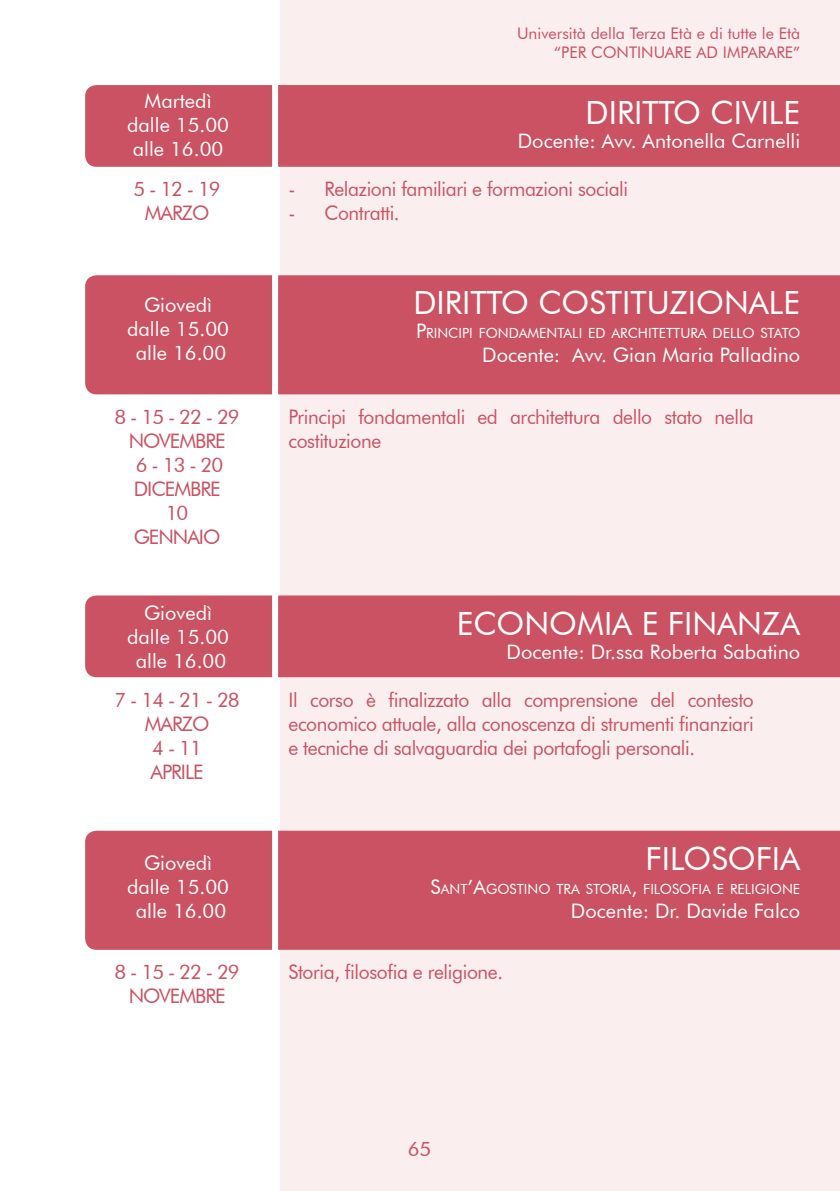
<style>
.page{position:relative;width:840px;height:1191px;background:#fff}
.page>*{position:absolute;margin:0;border:0;box-sizing:border-box;transform-origin:0 0}
.t1{font:32px "Futura BT";color:#fff}
.t2{font:20px/24px "Futura BT";letter-spacing:-.02em;color:#ca5262;scale:.96 1}
.t3{font:20px/24px "Futura BT";color:#fff;text-align:center}
.t4{font:20px/24px "Futura BT";letter-spacing:-.05em;color:#ca5262;text-align:center}
.t5{font:20px "Futura BT";letter-spacing:-.02em;color:#ca5262}
.t6{font:16px/19.2px "Futura BT";color:#ca5262;text-align:right}
.t7{font:14px "Futura BT";color:#fff}
.s1{font-size:20px}
</style>
<div class="page">
<div style="left:280px;top:0;width:559px;height:1191px;background:#faeeef"></div>
<div style="left:85px;top:85px;width:754px;height:82px;background:#ca5262"></div>
<div style="left:85px;top:275px;width:754px;height:119px;background:#ca5262"></div>
<div style="left:85px;top:595px;width:754px;height:82px;background:#ca5262"></div>
<div style="left:85px;top:830px;width:754px;height:119px;background:#ca5262"></div>
<div style="left:272px;top:0;width:6px;height:1191px;background:#fff"></div>
<p class="t3" style="left:127px;top:88px;width:103px">Martedì dalle 15.00 alle 16.00</p>
<p class="t4" style="left:133px;top:177px;width:89px">5 - 12 - 19<br>MARZO</p>
<p class="t3" style="left:127px;top:293px;width:103px">Giovedì dalle 15.00 alle 16.00</p>
<p class="t4" style="left:114px;top:404px;width:126px">8 - 15 - 22 - 29<br>NOVEMBRE<br>6 - 13 - 20<br>DICEMBRE<br>10<br>GENNAIO</p>
<p class="t3" style="left:127px;top:600px;width:103px">Giovedì dalle 15.00 alle 16.00</p>
<p class="t4" style="left:114px;top:687px;width:126px">7 - 14 - 21 - 28<br>MARZO<br>4 - 11<br>APRILE</p>
<p class="t3" style="left:127px;top:850px;width:103px">Giovedì dalle 15.00 alle 16.00</p>
<p class="t6" style="left:516px;top:24px;width:284px">Università della Terza Età e di tutte le Età “PER CONTINUARE AD IMPARARE”</p>
<h1 class="t1" style="left:585px;top:93px;width:216px">DIRITTO CIVILE</h1>
<p class="t3" style="left:517px;top:129px;width:284px">Docente: Avv. Antonella Carnelli</p>
<p class="t2" style="left:288px;top:177px;width:355px">- Relazioni familiari e formazioni sociali</p>
<p class="t2" style="left:288px;top:201px;width:117px">- Contratti.</p>
<h1 class="t1" style="left:413px;top:283px;width:388px">DIRITTO COSTITUZIONALE</h1>
<p class="t7" style="left:416px;top:325px;width:385px"><span class="s1">P</span>RINCIPI FONDAMENTALI ED ARCHITETTURA DELLO STATO</p>
<p class="t3" style="left:482px;top:343px;width:319px">Docente: Avv. Gian Maria Palladino</p>
<p class="t2" style="left:288px;top:404px;width:486px">Principi fondamentali ed architettura dello stato nella costituzione</p>
<h1 class="t1" style="left:456px;top:604px;width:345px">ECONOMIA E FINANZA</h1>
<p class="t3" style="left:506px;top:639px;width:295px">Docente: Dr.ssa Roberta Sabatino</p>
<p class="t2" style="left:288px;top:687px;width:486px;text-align:justify">Il corso è finalizzato alla comprensione del contesto economico attuale, alla conoscenza di strumenti finanziari e tecniche di salvaguardia dei portafogli personali.</p>
<h1 class="t1" style="left:645px;top:839px;width:156px">FILOSOFIA</h1>
<p class="t7" style="left:430px;top:880px;width:371px"><span class="s1">S</span>ANT<span class="s1">’A</span>GOSTINO TRA STORIA<span class="s1">,</span> FILOSOFIA E RELIGIONE</p>
<p class="t3" style="left:570px;top:898px;width:231px">Docente: Dr. Davide Falco</p>
<p class="t5" style="left:114px;top:960px;width:126px">8 - 15 - 22 - 29</p>
<p class="t2" style="left:288px;top:960px;width:225px">Storia, filosofia e religione.</p>
<p class="t4" style="left:129px;top:984px;width:98px">NOVEMBRE</p>
<p class="t5" style="left:407px;top:1136px;width:25px">65</p>
</div>
